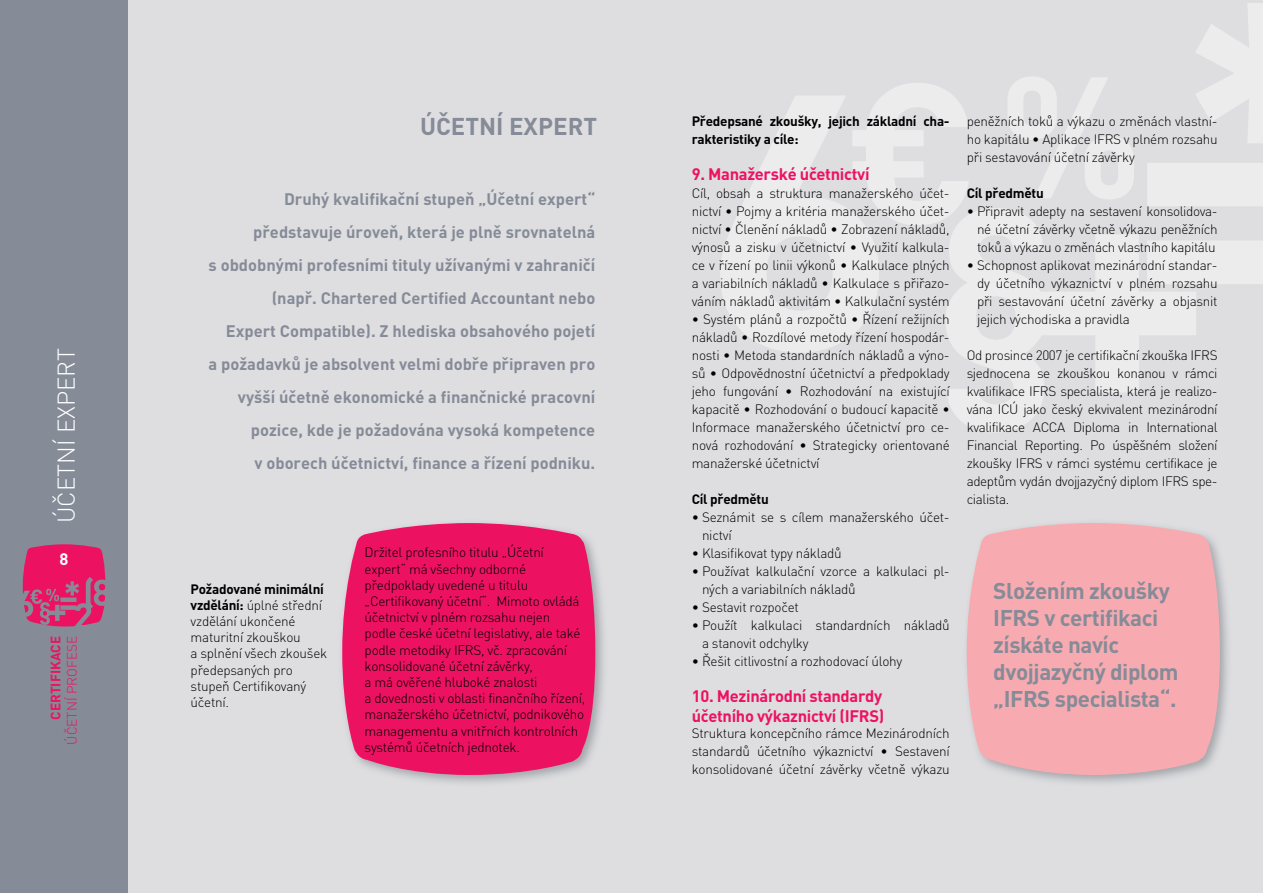
<style>
.page{position:relative;width:1263px;height:893px;background:#fff}
.page>*{position:absolute;margin:0;border:0;box-sizing:border-box;transform-origin:0 0}
.t1{font:300 24px "Unient DINCE";color:#fff}
.t2{font:700 24px "Unient DINCE";color:#858b97}
.t3{font:700 22.5px/27px "Unient DINCE";letter-spacing:-.02em;color:#858b97}
.t4{font:700 16.5px/33px "Unient DINCE";color:#858b97;text-align:right}
.t5{font:700 16.5px/19.8px "Unient DINCE";letter-spacing:-.02em;color:#ed1261}
.t6{font:700 16.5px "Unient DINCE";color:#fff}
.t7{font:300 13.5px/18px "Unient DINCE";letter-spacing:-.02em;color:#000;text-align:justify}
.t8{font:700 13.5px/18px "Unient DINCE";letter-spacing:-.02em;color:#000}
.t9{font:300 13.5px "Unient DINCE";color:#ed1261}
.t10{font:700 13.5px "Unient DINCE";color:#ed1261}
.s1{font-weight:700}
</style>
<div class="page">
<div style="left:128px;top:0;width:1135px;height:893px;background:#dedee1"></div>
<div style="left:0;top:0;width:128px;height:893px;background:#858b97"></div>
<svg style="left:720px;top:3px;width:543px;height:429px"></svg>
<svg style="left:22px;top:544px;width:84px;height:83px"></svg>
<img style="left:397px;top:559px;width:207px;height:224px">
<svg style="left:342px;top:523px;width:253px;height:252px;background:#ea216a"></svg>
<svg style="left:967px;top:523px;width:253px;height:252px;background:#f3aeb3"></svg>
<h1 class="t1" style="left:55px;top:523px;width:177px;rotate:-90deg">ÚČETNÍ EXPERT</h1>
<p class="t6" style="left:59px;top:549px;width:10px">8</p>
<p class="t10" style="left:47px;top:720px;width:85px;rotate:-90deg">CERTIFIKACE</p>
<p class="t9" style="left:66px;top:745px;width:110px;rotate:-90deg">ÚČETNÍ PROFESE</p>
<h1 class="t2" style="left:420px;top:111px;width:179px">ÚČETNÍ EXPERT</h1>
<p class="t4" style="left:209px;top:182px;width:388px">Druhý kvalifikační stupeň „Účetní expert“ představuje úroveň, která je plně srovnatelná<br>s obdobnými profesními tituly užívanými v zahraničí (např. Chartered Certified Accountant nebo<br>Expert Compatible). Z hlediska obsahového pojetí<br>a požadavků je absolvent velmi dobře připraven pro vyšší účetně ekonomické a finančnické pracovní pozice, kde je požadována vysoká kompetence<br>v oborech účetnictví, finance a řízení podniku.</p>
<p class="t7" style="left:191px;top:582px;width:138px;line-height:16.2px;text-align:left"><span class="s1">Požadované minimální vzdělání:</span> úplné střední vzdělání ukončené maturitní zkouškou<br>a splnění všech zkoušek předepsaných pro stupeň Certifikovaný účetní.</p>
<p class="t7" style="left:365px;top:545px;width:222px;line-height:16.2px;text-align:left">Držitel profesního titulu „Účetní expert“ má všechny odborné předpoklady uvedené u titulu „Certifikovaný účetní“. Mimoto ovládá účetnictví v plném rozsahu nejen<br>podle české účetní legislativy, ale také podle metodiky IFRS, vč. zpracování konsolidované účetní závěrky,<br>a má ověřené hluboké znalosti<br>a dovednosti v oblasti finančního řízení, manažerského účetnictví, podnikového managementu a vnitřních kontrolních systémů účetních jednotek.</p>
<p class="t8" style="left:692px;top:112px;width:259px">Předepsané zkoušky, jejich základní cha&shy;rakteristiky a cíle:</p>
<p class="t5" style="left:692px;top:164px;width:179px">9. Manažerské účetnictví</p>
<p class="t7" style="left:692px;top:185px;width:259px">Cíl, obsah a struktura manažerského účet&shy;nictví • Pojmy a kritéria manažerského účet&shy;nictví • Členění nákladů • Zobrazení nákladů, výnosů a zisku v účetnictví • Využití kalkula&shy;ce v řízení po linii výkonů • Kalkulace plných a variabilních nákladů • Kalkulace s přiřazo&shy;váním nákladů aktivitám • Kalkulační systém</p>
<p class="t7" style="left:692px;top:311px;width:259px">• Systém plánů a rozpočtů • Řízení režijních nákladů • Rozdílové metody řízení hospodár&shy;nosti • Metoda standardních nákladů a výno&shy;sů • Odpovědnostní účetnictví a předpoklady jeho fungování • Rozhodování na existující kapacitě • Rozhodování o budoucí kapacitě • Informace manažerského účetnictví pro ce&shy;nová rozhodování • Strategicky orientované manažerské účetnictví</p>
<p class="t8" style="left:692px;top:490px;width:79px">Cíl předmětu</p>
<p class="t7" style="left:702px;top:509px;width:249px;text-indent:-10px">• Seznámit se s cílem manažerského účet&shy;nictví</p>
<p class="t7" style="left:692px;top:545px;width:152px">• Klasifikovat typy nákladů</p>
<p class="t7" style="left:702px;top:563px;width:249px;text-indent:-10px">• Používat kalkulační vzorce a kalkulaci pl&shy;ných a variabilních nákladů</p>
<p class="t7" style="left:692px;top:599px;width:109px">• Sestavit rozpočet</p>
<p class="t7" style="left:702px;top:617px;width:249px;text-indent:-10px">• Použít kalkulaci standardních nákladů a stanovit odchylky</p>
<p class="t7" style="left:692px;top:653px;width:212px">• Řešit citlivostní a rozhodovací úlohy</p>
<p class="t5" style="left:692px;top:686px;width:194px">10. Mezinárodní standardy účetního výkaznictví (IFRS)</p>
<p class="t7" style="left:692px;top:725px;width:259px">Struktura koncepčního rámce Mezinárodních standardů účetního výkaznictví • Sestavení konsolidované účetní závěrky včetně výkazu</p>
<p class="t7" style="left:967px;top:113px;width:252px">peněžních toků a výkazu o změnách vlastní&shy;ho kapitálu • Aplikace IFRS v plném rozsahu při sestavování účetní závěrky</p>
<p class="t8" style="left:967px;top:184px;width:79px">Cíl předmětu</p>
<p class="t7" style="left:977px;top:203px;width:242px;text-indent:-10px">• Připravit adepty na sestavení konsolidova&shy;né účetní závěrky včetně výkazu peněžních toků a výkazu o změnách vlastního kapitálu</p>
<p class="t7" style="left:977px;top:257px;width:242px;text-indent:-10px">• Schopnost aplikovat mezinárodní standar&shy;dy účetního výkaznictví v plném rozsahu při sestavování účetní závěrky a objasnit jejich východiska a pravidla</p>
<p class="t7" style="left:967px;top:347px;width:252px">Od prosince 2007 je certifikační zkouška IFRS sjednocena se zkouškou konanou v rámci kvalifikace IFRS specialista, která je realizo&shy;vána ICÚ jako český ekvivalent mezinárodní kvalifikace ACCA Diploma in International Financial Reporting. Po úspěšném složení zkoušky IFRS v rámci systému certifikace je adeptům vydán dvojjazyčný diplom IFRS spe&shy;cialista.</p>
<h2 class="t3" style="left:993px;top:576px;width:187px">Složením zkoušky<br>IFRS v certifikaci získáte navíc dvojjazyčný diplom „IFRS specialista“.</h2>
</div>
